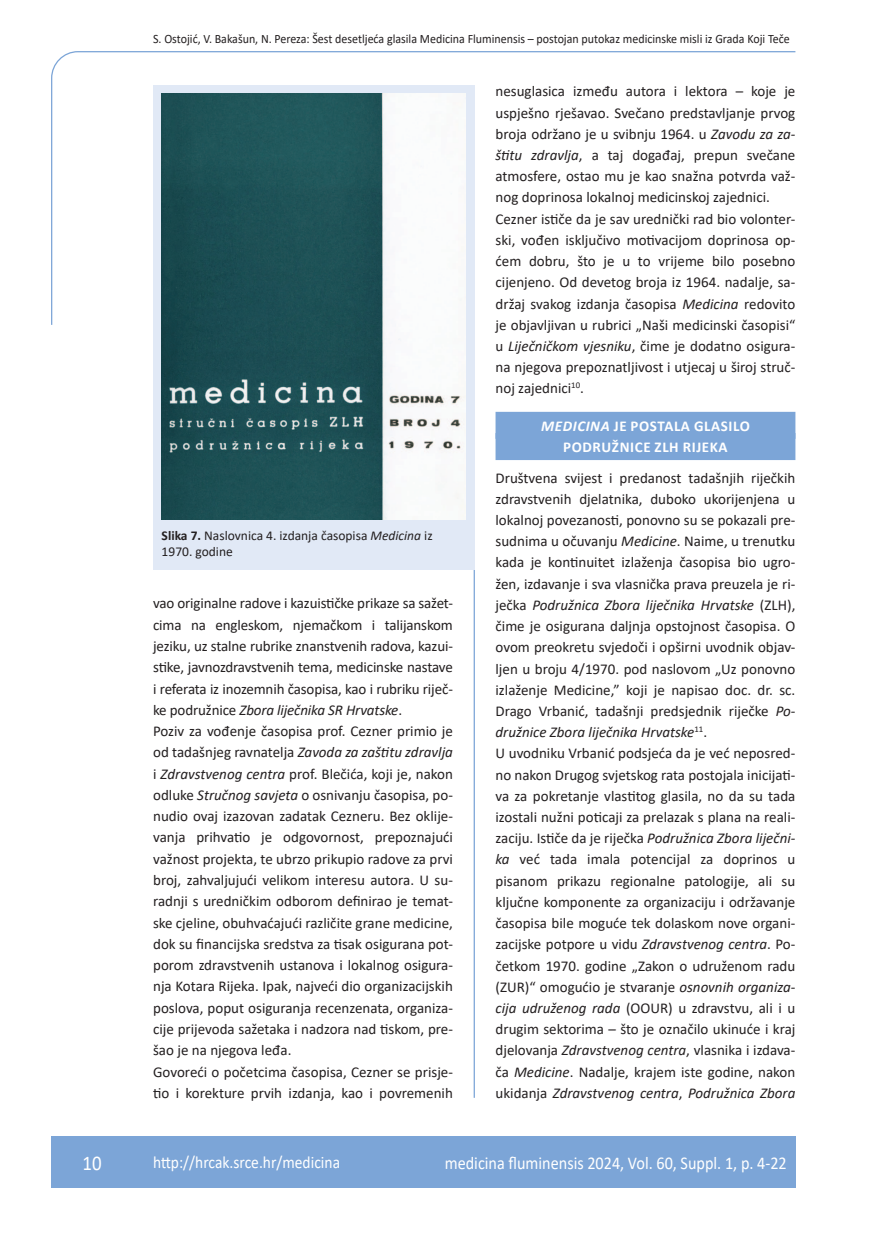
<style>
.page{position:relative;width:872px;height:1234px;background:#fff}
.page>*{position:absolute;margin:0;border:0;box-sizing:border-box;transform-origin:0 0}
.t1{font:21px "Calibri";color:#fff;scale:.9 1}
.t2{font:18px "Calibri";color:#fff;scale:.9 1}
.t3{font:17.25px "Calibri";color:#fff;scale:.9 1}
.osnovni_tekst{font:15px/21.1px "Calibri";color:#231f20;text-align:justify}
.naslov_ruler{font:700 15px "Calibri";letter-spacing:.04em;color:#fff}
.potpis_slika{font:13.5px/16.5px "Calibri";color:#231f20}
.glava{font:12.75px "Calibri";color:#231f20;scale:.94 1}
.s1{font-weight:700}
.s2{font-style:italic}
</style>
<div class="page">
<svg style="left:51px;top:51px;width:745px;height:275px"></svg>
<hr style="left:473px;top:568px;width:2px;height:529px;background:#7ca5d7">
<div style="left:51px;top:1135px;width:744px;height:51px;background:#7ca5d7"></div>
<div style="left:495px;top:412px;width:300px;height:27px;background:#7ca5d7"></div>
<div style="left:495px;top:433px;width:300px;height:27px;background:#7ca5d7"></div>
<div style="left:153px;top:85px;width:321px;height:484px;background:#e1e9f6"></div>
<img style="left:162px;top:94px;width:304px;height:425px">
<p class="glava" style="left:153px;top:29px;width:679px">S. Ostojić, V. Bakašun, N. Pereza: Šest desetljeća glasila Medicina Fluminensis – postojan putokaz medicinske misli iz Grada Koji Teče</p>
<p class="potpis_slika" style="left:162px;top:526px;width:272px"><span class="s1">Slika 7.</span> Naslovnica 4. izdanja časopisa <span class="s2">Medicina</span> iz<br>1970. godine</p>
<p class="osnovni_tekst" style="left:153px;top:592px;width:301px">vao originalne radove i kazuističke prikaze sa sažet&shy;cima na engleskom, njemačkom i talijanskom jeziku, uz stalne rubrike znanstvenih radova, kazui&shy;stike, javnozdravstvenih tema, medicinske nastave i referata iz inozemnih časopisa, kao i rubriku riječ&shy;ke podružnice <span class="s2">Zbora liječnika SR Hrvatske</span>.</p>
<p class="osnovni_tekst" style="left:153px;top:720px;width:301px">Poziv za vođenje časopisa prof. Cezner primio je od tadašnjeg ravnatelja <span class="s2">Zavoda za zaštitu zdravlja </span>i <span class="s2">Zdravstvenog centra</span> prof. Blečića, koji je, nakon odluke <span class="s2">Stručnog savjeta</span> o osnivanju časopisa, po&shy;nudio ovaj izazovan zadatak Cezneru. Bez oklije&shy;vanja prihvatio je odgovornost, prepoznajući važnost projekta, te ubrzo prikupio radove za prvi broj, zahvaljujući velikom interesu autora. U su&shy;radnji s uredničkim odborom definirao je temat&shy;ske cjeline, obuhvaćajući različite grane medicine, dok su financijska sredstva za tisak osigurana pot&shy;porom zdravstvenih ustanova i lokalnog osigura&shy;nja Kotara Rijeka. Ipak, najveći dio organizacijskih poslova, poput osiguranja recenzenata, organiza&shy;cije prijevoda sažetaka i nadzora nad tiskom, pre&shy;šao je na njegova leđa.</p>
<p class="osnovni_tekst" style="left:153px;top:1060px;width:301px">Govoreći o početcima časopisa, Cezner se prisje&shy;tio i korekture prvih izdanja, kao i povremenih</p>
<p class="osnovni_tekst" style="left:495px;top:80px;width:301px">nesuglasica između autora i lektora – koje je uspješno rješavao. Svečano predstavljanje prvog broja održano je u svibnju 1964. u <span class="s2">Zavodu za za&shy;štitu zdravlja</span>, a taj događaj, prepun svečane atmosfere, ostao mu je kao snažna potvrda važ&shy;nog doprinosa lokalnoj medicinskoj zajednici.</p>
<p class="osnovni_tekst" style="left:495px;top:208px;width:301px">Cezner ističe da je sav urednički rad bio volonter&shy;ski, vođen isključivo motivacijom doprinosa op&shy;ćem dobru, što je u to vrijeme bilo posebno cijenjeno. Od devetog broja iz 1964. nadalje, sa&shy;držaj svakog izdanja časopisa <span class="s2">Medicina</span> redovito je objavljivan u rubrici „Naši medicinski časopisi“ u <span class="s2">Liječničkom vjesniku</span>, čime je dodatno osigura&shy;na njegova prepoznatljivost i utjecaj u široj struč&shy;noj zajednici<sup>10</sup>.</p>
<p class="naslov_ruler" style="left:541px;top:415px;width:210px"><span class="s2">MEDICINA</span> JE POSTALA GLASILO</p>
<p class="naslov_ruler" style="left:563px;top:436px;width:166px">PODRUŽNICE ZLH RIJEKA</p>
<p class="osnovni_tekst" style="left:495px;top:466px;width:301px">Društvena svijest i predanost tadašnjih riječkih zdravstvenih djelatnika, duboko ukorijenjena u lokalnoj povezanosti, ponovno su se pokazali pre&shy;sudnima u očuvanju <span class="s2">Medicine</span>. Naime, u trenutku kada je kontinuitet izlaženja časopisa bio ugro&shy;žen, izdavanje i sva vlasnička prava preuzela je ri&shy;ječka <span class="s2">Podružnica Zbora liječnika Hrvatske</span> (ZLH), čime je osigurana daljnja opstojnost časopisa. O ovom preokretu svjedoči i opširni uvodnik objav&shy;ljen u broju 4/1970. pod naslovom „Uz ponovno izlaženje Medicine,” koji je napisao doc. dr. sc.<br>Drago Vrbanić, tadašnji predsjednik riječke <span class="s2">Po&shy;družnice Zbora liječnika Hrvatske</span><sup>11</sup>.</p>
<p class="osnovni_tekst" style="left:495px;top:742px;width:301px">U uvodniku Vrbanić podsjeća da je već neposred&shy;no nakon Drugog svjetskog rata postojala inicijati&shy;va za pokretanje vlastitog glasila, no da su tada izostali nužni poticaji za prelazak s plana na reali&shy;zaciju. Ističe da je riječka <span class="s2">Podružnica Zbora liječni&shy;ka</span> već tada imala potencijal za doprinos u pisanom prikazu regionalne patologije, ali su ključne komponente za organizaciju i održavanje časopisa bile moguće tek dolaskom nove organi&shy;zacijske potpore u vidu <span class="s2">Zdravstvenog centra</span>. Po&shy;četkom 1970. godine „Zakon o udruženom radu (ZUR)“ omogućio je stvaranje <span class="s2">osnovnih organiza&shy;cija udruženog rada</span> (OOUR) u zdravstvu, ali i u drugim sektorima – što je označilo ukinuće i kraj djelovanja <span class="s2">Zdravstvenog centra</span>, vlasnika i izdava&shy;ča <span class="s2">Medicine</span>. Nadalje, krajem iste godine, nakon ukidanja <span class="s2">Zdravstvenog centra</span>, <span class="s2">Podružnica Zbora</span></p>
<p class="t1" style="left:82px;top:1147px;width:23px">10</p>
<p class="t3" style="left:153px;top:1149px;width:209px">http://hrcak.srce.hr/medicina</p>
<p class="t2" style="left:445px;top:1149px;width:381px">medicina fluminensis 2024, Vol. 60, Suppl. 1, p. 4-22</p>
</div>
